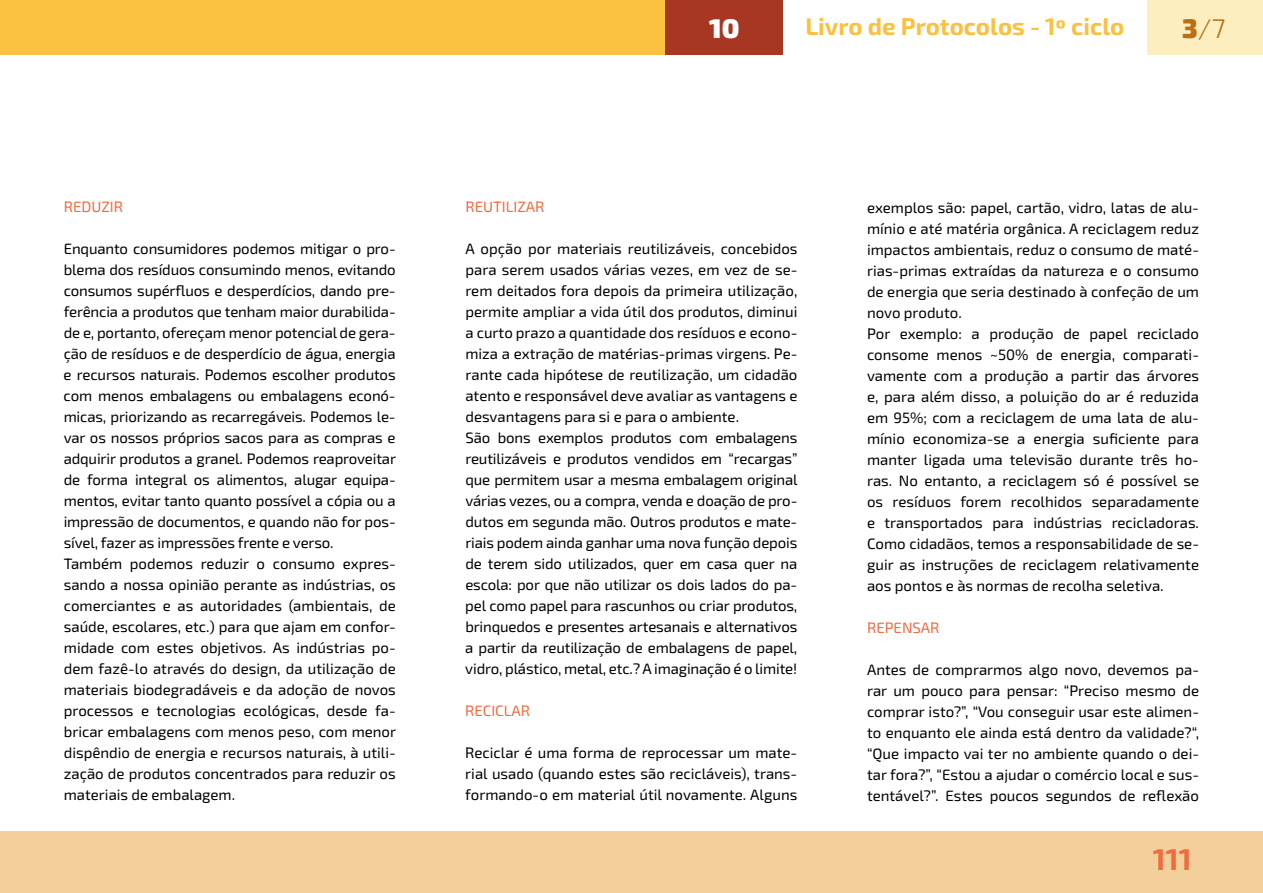
<style>
.page{position:relative;width:1263px;height:893px;background:#fff}
.page>*{position:absolute;margin:0;border:0;box-sizing:border-box;transform-origin:0 0}
.t1{font:700 30px "Exo 2";color:#f26a40}
.t2{font:27px "Exo 2";color:#b96f16}
.t3{font:900 27px "Exo 2";color:#fff}
.t4{font:700 24px "Exo 2";color:#fac03f}
.t5{font:15px/21px "Exo 2";color:#000}
.t6{font:15px "Exo 2";color:#f26a40}
.s1{font-weight:900}
</style>
<div class="page">
<div style="left:0;top:831px;width:1263px;height:62px;background:#f3d09b"></div>
<div style="left:0;top:0;width:783px;height:55px;background:#fac03f"></div>
<div style="left:1147px;top:0;width:116px;height:55px;background:#fdeebf"></div>
<div style="left:666px;top:0;width:117px;height:55px;background:#a73723"></div>
<p class="t6" style="left:64px;top:196px;width:61px">REDUZIR</p>
<p class="t5" style="left:64px;top:238px;width:334px">Enquanto consumidores podemos mitigar o pro&shy;blema dos resíduos consumindo menos, evitando consumos supérfluos e desperdícios, dando pre&shy;ferência a produtos que tenham maior durabilida&shy;de e, portanto, ofereçam menor potencial de gera&shy;ção de resíduos e de desperdício de água, energia e recursos naturais. Podemos escolher produtos com menos embalagens ou embalagens econó&shy;micas, priorizando as recarregáveis. Podemos le&shy;var os nossos próprios sacos para as compras e adquirir produtos a granel. Podemos reaproveitar de forma integral os alimentos, alugar equipa&shy;mentos, evitar tanto quanto possível a cópia ou a impressão de documentos, e quando não for pos&shy;sível, fazer as impressões frente e verso.<br>Também podemos reduzir o consumo expres&shy;sando a nossa opinião perante as indústrias, os comerciantes e as autoridades (ambientais, de saúde, escolares, etc.) para que ajam em confor&shy;midade com estes objetivos. As indústrias po&shy;dem fazê-lo através do design, da utilização de materiais biodegradáveis e da adoção de novos processos e tecnologias ecológicas, desde fa&shy;bricar embalagens com menos peso, com menor dispêndio de energia e recursos naturais, à utili&shy;zação de produtos concentrados para reduzir os materiais de embalagem.</p>
<h2 class="t3" style="left:709px;top:10px;width:32px">10</h2>
<h3 class="t4" style="left:805px;top:10px;width:320px">Livro de Protocolos - 1º ciclo</h3>
<h2 class="t2" style="left:1182px;top:10px;width:45px"><span class="s1">3</span>/7</h2>
<p class="t6" style="left:465px;top:196px;width:81px">REUTILIZAR</p>
<p class="t5" style="left:465px;top:238px;width:334px">A opção por materiais reutilizáveis, concebidos para serem usados várias vezes, em vez de se&shy;rem deitados fora depois da primeira utilização, permite ampliar a vida útil dos produtos, diminui a curto prazo a quantidade dos resíduos e econo&shy;miza a extração de matérias-primas virgens. Pe&shy;rante cada hipótese de reutilização, um cidadão atento e responsável deve avaliar as vantagens e desvantagens para si e para o ambiente.<br>São bons exemplos produtos com embalagens reutilizáveis e produtos vendidos em “recargas” que permitem usar a mesma embalagem original várias vezes, ou a compra, venda e doação de pro&shy;dutos em segunda mão. Outros produtos e mate&shy;riais podem ainda ganhar uma nova função depois de terem sido utilizados, quer em casa quer na escola: por que não utilizar os dois lados do pa&shy;pel como papel para rascunhos ou criar produtos, brinquedos e presentes artesanais e alternativos a partir da reutilização de embalagens de papel, vidro, plástico, metal, etc.? A imaginação é o limite!</p>
<p class="t6" style="left:465px;top:700px;width:66px">RECICLAR</p>
<p class="t5" style="left:465px;top:742px;width:334px;text-align:justify">Reciclar é uma forma de reprocessar um mate&shy;rial usado (quando estes são recicláveis), trans&shy;formando-o em material útil novamente. Alguns</p>
<p class="t5" style="left:867px;top:196px;width:334px">exemplos são: papel, cartão, vidro, latas de alu&shy;mínio e até matéria orgânica. A reciclagem reduz impactos ambientais, reduz o consumo de maté&shy;rias-primas extraídas da natureza e o consumo de energia que seria destinado à confeção de um novo produto.<br>Por exemplo: a produção de papel reciclado consome menos ~50% de energia, comparati&shy;vamente com a produção a partir das árvores e, para além disso, a poluição do ar é reduzida em 95%; com a reciclagem de uma lata de alu&shy;mínio economiza-se a energia suficiente para manter ligada uma televisão durante três ho&shy;ras. No entanto, a reciclagem só é possível se os resíduos forem recolhidos separadamente e transportados para indústrias recicladoras.<br>Como cidadãos, temos a responsabilidade de se&shy;guir as instruções de reciclagem relativamente aos pontos e às normas de recolha seletiva.</p>
<p class="t6" style="left:867px;top:617px;width:74px">REPENSAR</p>
<p class="t5" style="left:867px;top:658px;width:334px;text-align:justify">Antes de comprarmos algo novo, devemos pa&shy;rar um pouco para pensar: “Preciso mesmo de comprar isto?”, “Vou conseguir usar este alimen&shy;to enquanto ele ainda está dentro da validade?“, “Que impacto vai ter no ambiente quando o dei&shy;tar fora?”, “Estou a ajudar o comércio local e sus&shy;tentável?”. Estes poucos segundos de reflexão</p>
<h1 class="t1" style="left:1153px;top:838px;width:40px">111</h1>
</div>
